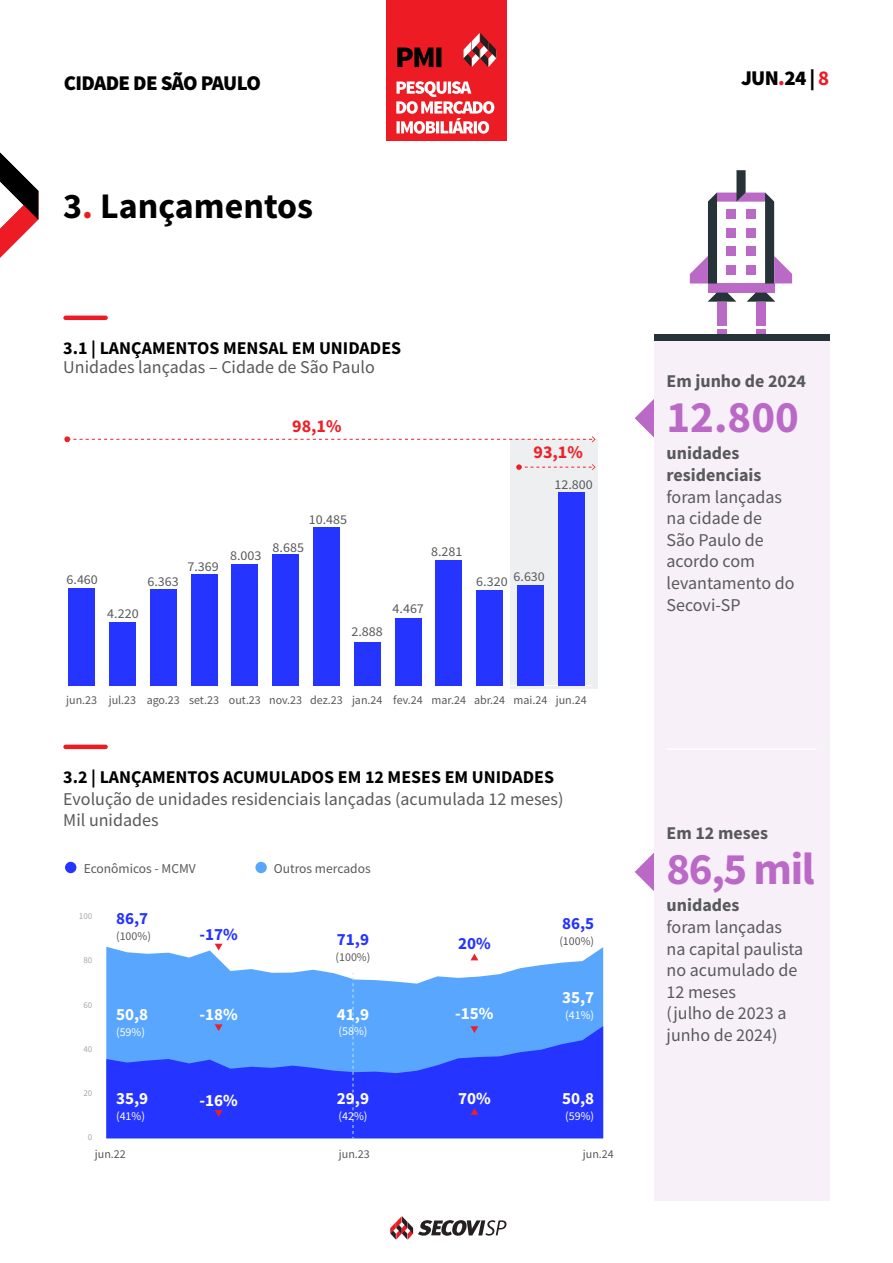
<style>
.page{position:relative;width:893px;height:1263px;background:#fff}
.page>*{position:absolute;margin:0;border:0;box-sizing:border-box;transform-origin:0 0}
.t1{font:700 45px "Source Sans Pro";letter-spacing:-.015em;color:#ba69c7}
.t2{font:700 36px "Source Sans Pro";color:#000}
.t3{font:900 21px "Source Sans Pro";letter-spacing:-.03em;color:#000}
.t4{font:18px/21.6px "Source Sans Pro";color:#58595b}
.t5{font:700 18px "Source Sans Pro";color:#000}
.t6{font:700 18px/21.6px "Source Sans Pro";color:#58595b}
.t7{font:700 18px "Source Sans Pro";color:#ed2027}
.t8{font:700 17.1px "Source Sans Pro";color:#fff}
.t9{font:700 17.1px "Source Sans Pro";color:#2634ff}
.t10{font:13.5px "Source Sans Pro";color:#58595b;scale:1.04 1}
.t11{font:13.5px "Source Sans Pro";color:#58595b}
.t12{font:12px "Source Sans Pro";color:#58595b}
.t13{font:12px "Source Sans Pro";color:#fff}
.t14{font:9px "Source Sans Pro";color:#a7a9a9}
.s1{color:#ed1c24}
.s2{font-weight:700;color:#ed1c24}
</style>
<div class="page">
<div style="left:386px;top:0;width:120px;height:141px;background:#ed1c24"></div>
<svg style="left:463px;top:33px;width:33px;height:34px"></svg>
<svg style="left:396px;top:81px;width:98px;height:53px"></svg>
<svg style="left:397px;top:48px;width:44px;height:19px"></svg>
<svg style="left:390px;top:1216px;width:116px;height:24px"></svg>
<svg style="left:0;top:152px;width:38px;height:106px"></svg>
<hr style="left:66px;top:316px;width:40px;height:4px;background:#ed1c24">
<hr style="left:66px;top:745px;width:40px;height:4px;background:#ed1c24">
<svg style="left:635px;top:852px;width:19px;height:39px"></svg>
<svg style="left:635px;top:399px;width:19px;height:39px"></svg>
<div style="left:654px;top:334px;width:175px;height:866px;background:#f8f0f9"></div>
<div style="left:708px;top:283px;width:66px;height:10px;background:#ba69c7"></div>
<svg style="left:708px;top:293px;width:28px;height:9px"></svg>
<div style="left:717px;top:302px;width:10px;height:23px;background:#ba69c7"></div>
<div style="left:756px;top:302px;width:9px;height:23px;background:#ba69c7"></div>
<div style="left:717px;top:329px;width:10px;height:12px;background:#ba69c7"></div>
<div style="left:756px;top:329px;width:9px;height:12px;background:#ba69c7"></div>
<svg style="left:690px;top:170px;width:102px;height:113px"></svg>
<svg style="left:747px;top:293px;width:28px;height:9px"></svg>
<div style="left:654px;top:334px;width:175px;height:7px;background:#263338"></div>
<div style="left:510px;top:439px;width:87px;height:250px;background:#edeff0"></div>
<svg style="left:64px;top:436px;width:532px;height:6px"></svg>
<svg style="left:516px;top:464px;width:80px;height:6px"></svg>
<hr style="left:61px;top:685px;width:531px;height:1px;background:#fff">
<div style="left:69px;top:588px;width:26px;height:97px;background:#2634ff"></div>
<div style="left:109px;top:622px;width:27px;height:63px;background:#2634ff"></div>
<div style="left:150px;top:589px;width:26px;height:96px;background:#2634ff"></div>
<div style="left:191px;top:574px;width:26px;height:111px;background:#2634ff"></div>
<div style="left:232px;top:564px;width:26px;height:121px;background:#2634ff"></div>
<div style="left:273px;top:554px;width:26px;height:131px;background:#2634ff"></div>
<div style="left:313px;top:527px;width:26px;height:158px;background:#2634ff"></div>
<div style="left:354px;top:642px;width:26px;height:43px;background:#2634ff"></div>
<div style="left:395px;top:618px;width:26px;height:67px;background:#2634ff"></div>
<div style="left:436px;top:560px;width:26px;height:125px;background:#2634ff"></div>
<div style="left:477px;top:590px;width:26px;height:95px;background:#2634ff"></div>
<div style="left:517px;top:585px;width:26px;height:100px;background:#2634ff"></div>
<div style="left:558px;top:492px;width:26px;height:193px;background:#2634ff"></div>
<svg style="left:106px;top:947px;width:497px;height:79px;fill:#59a6ff"></svg>
<svg style="left:106px;top:1026px;width:497px;height:112px;background:#3657fe"></svg>
<svg style="left:470px;top:1108px;width:8px;height:7px"></svg>
<svg style="left:471px;top:1026px;width:7px;height:7px"></svg>
<svg style="left:471px;top:953px;width:7px;height:7px"></svg>
<svg style="left:353px;top:973px;width:1px;height:165px"></svg>
<svg style="left:215px;top:1110px;width:8px;height:7px"></svg>
<svg style="left:215px;top:1024px;width:8px;height:7px"></svg>
<svg style="left:215px;top:944px;width:8px;height:6px"></svg>
<div style="left:65px;top:862px;width:11px;height:11px;background:#2634ff;border-radius:50%"></div>
<div style="left:255px;top:862px;width:12px;height:11px;background:#59a6ff;border-radius:50%"></div>
<hr style="left:666px;top:748px;width:150px;height:2px;background:#fff">
<p class="t3" style="left:64px;top:69px;width:199px">CIDADE DE SÃO PAULO</p>
<p class="t3" style="left:741px;top:63px;width:90px">JUN<span class="s1">.</span>24 | <span class="s2">8</span></p>
<h2 class="t2" style="left:63px;top:182px;width:251px">3<span class="s1">.</span> Lançamentos</h2>
<p class="t5" style="left:63px;top:336px;width:339px">3.1 | LANÇAMENTOS MENSAL EM UNIDADES</p>
<p class="t4" style="left:63px;top:357px;width:313px">Unidades lançadas – Cidade de São Paulo</p>
<p class="t7" style="left:292px;top:414px;width:51px">98,1%</p>
<p class="t10" style="left:309px;top:511px;width:38px">10.485</p>
<p class="t7" style="left:533px;top:440px;width:51px">93,1%</p>
<p class="t10" style="left:554px;top:476px;width:38px">12.800</p>
<p class="t10" style="left:273px;top:539px;width:32px">8.685</p>
<p class="t10" style="left:431px;top:542px;width:32px">8.281</p>
<p class="t10" style="left:230px;top:547px;width:32px">8.003</p>
<p class="t10" style="left:187px;top:558px;width:32px">7.369</p>
<p class="t10" style="left:67px;top:570px;width:32px">6.460</p>
<p class="t10" style="left:514px;top:567px;width:32px">6.630</p>
<p class="t10" style="left:476px;top:573px;width:32px">6.320</p>
<p class="t10" style="left:147px;top:573px;width:32px">6.363</p>
<p class="t10" style="left:107px;top:605px;width:32px">4.220</p>
<p class="t10" style="left:351px;top:623px;width:32px">2.888</p>
<p class="t10" style="left:393px;top:600px;width:32px">4.467</p>
<p class="t12" style="left:66px;top:692px;width:522px">jun.23 jul.23 ago.23 set.23 out.23 nov.23 dez.23 jan.24 fev.24 mar.24 abr.24 mai.24 jun.24</p>
<p class="t5" style="left:63px;top:765px;width:492px">3.2 | LANÇAMENTOS ACUMULADOS EM 12 MESES EM UNIDADES</p>
<p class="t4" style="left:63px;top:788px;width:502px">Evolução de unidades residenciais lançadas (acumulada 12 meses)<br>Mil unidades</p>
<p class="t11" style="left:84px;top:860px;width:114px">Econômicos - MCMV</p>
<p class="t14" style="left:79px;top:910px;width:15px">100</p>
<p class="t14" style="left:83px;top:955px;width:10px">80</p>
<p class="t14" style="left:83px;top:999px;width:10px">60</p>
<p class="t14" style="left:83px;top:1043px;width:10px">40</p>
<p class="t14" style="left:83px;top:1087px;width:10px">20</p>
<p class="t14" style="left:88px;top:1132px;width:6px">0</p>
<p class="t9" style="left:116px;top:907px;width:34px">86,7</p>
<p class="t12" style="left:116px;top:928px;width:36px">(100%)</p>
<p class="t8" style="left:116px;top:1002px;width:34px">50,8</p>
<p class="t13" style="left:116px;top:1024px;width:30px">(59%)</p>
<p class="t8" style="left:116px;top:1087px;width:34px">35,9</p>
<p class="t13" style="left:116px;top:1108px;width:30px">(41%)</p>
<p class="t9" style="left:199px;top:922px;width:40px">-17%</p>
<p class="t8" style="left:199px;top:1003px;width:40px">-18%</p>
<p class="t8" style="left:199px;top:1089px;width:40px">-16%</p>
<p class="t11" style="left:274px;top:860px;width:98px">Outros mercados</p>
<p class="t9" style="left:337px;top:928px;width:34px">71,9</p>
<p class="t12" style="left:336px;top:949px;width:36px">(100%)</p>
<p class="t8" style="left:337px;top:1002px;width:34px">41,9</p>
<p class="t13" style="left:338px;top:1023px;width:30px">(58%)</p>
<p class="t8" style="left:337px;top:1087px;width:34px">29,9</p>
<p class="t13" style="left:338px;top:1108px;width:30px">(42%)</p>
<p class="t9" style="left:458px;top:932px;width:34px">20%</p>
<p class="t8" style="left:455px;top:1002px;width:40px">-15%</p>
<p class="t8" style="left:458px;top:1087px;width:34px">70%</p>
<p class="t9" style="left:562px;top:912px;width:34px">86,5</p>
<p class="t12" style="left:559px;top:933px;width:36px">(100%)</p>
<p class="t8" style="left:562px;top:986px;width:34px">35,7</p>
<p class="t13" style="left:565px;top:1007px;width:30px">(41%)</p>
<p class="t8" style="left:562px;top:1087px;width:34px">50,8</p>
<p class="t13" style="left:565px;top:1108px;width:30px">(59%)</p>
<p class="t12" style="left:95px;top:1146px;width:32px">jun.22</p>
<p class="t12" style="left:339px;top:1146px;width:32px">jun.23</p>
<p class="t12" style="left:583px;top:1146px;width:32px">jun.24</p>
<p class="t6" style="left:666px;top:370px;width:141px">Em junho de 2024</p>
<h1 class="t1" style="left:666px;top:387px;width:134px">12.800</h1>
<p class="t6" style="left:666px;top:442px;width:96px">unidades residenciais</p>
<p class="t4" style="left:666px;top:486px;width:129px">foram lançadas na cidade de<br>São Paulo de acordo com levantamento do<br>Secovi-SP</p>
<p class="t6" style="left:666px;top:822px;width:103px">Em 12 meses</p>
<h1 class="t1" style="left:666px;top:839px;width:150px">86,5 mil</h1>
<p class="t6" style="left:666px;top:894px;width:74px">unidades</p>
<p class="t4" style="left:666px;top:916px;width:138px">foram lançadas na capital paulista no acumulado de<br>12 meses<br>(julho de 2023 a junho de 2024)</p>
</div>
